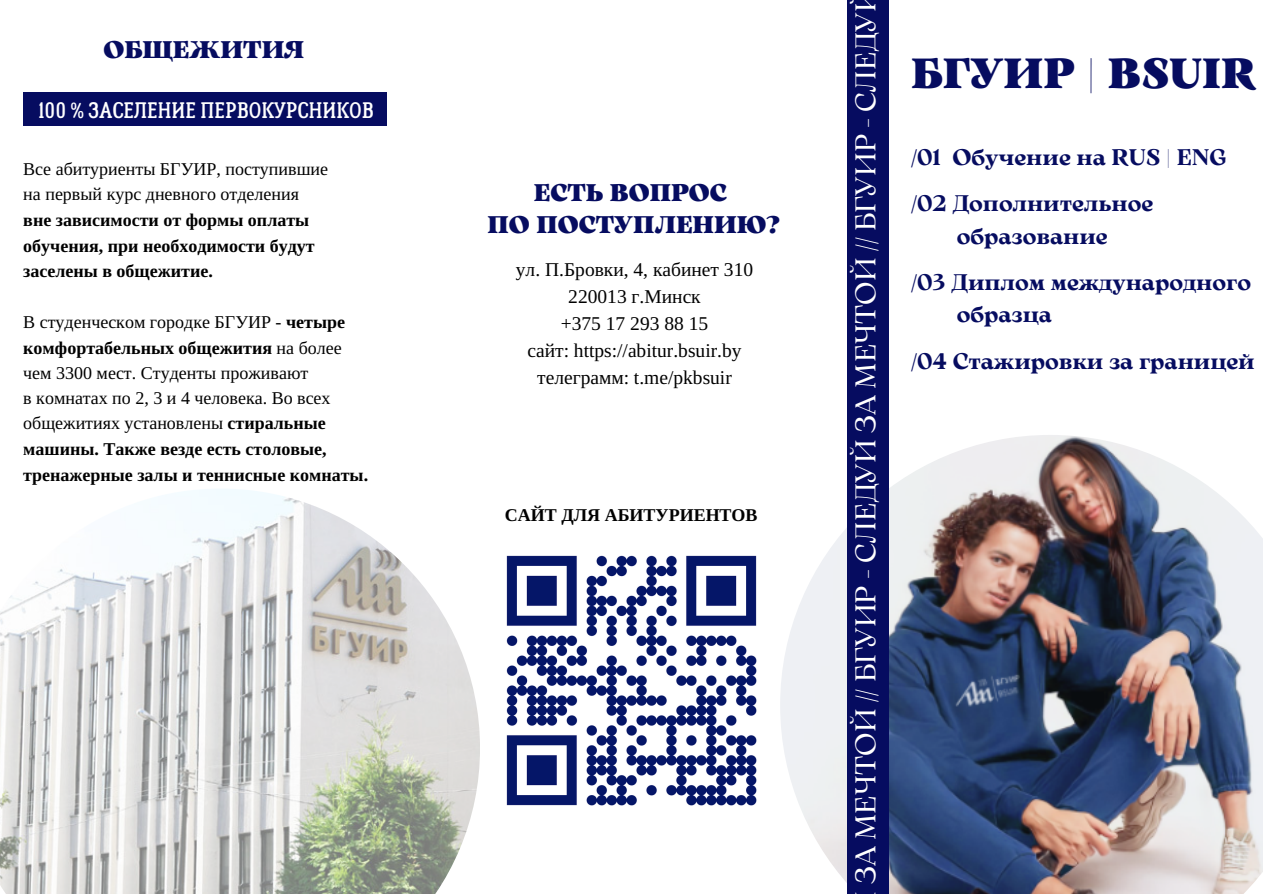
<style>
.page{position:relative;width:1263px;height:894px;background:#fff}
.page>*{position:absolute;margin:0;border:0;box-sizing:border-box;transform-origin:0 0}
.t1{font:800 42px "Arsenica Antiqua";color:#060c60}
.t2{font:28.5px "Arsenica Antiqua";color:#fff}
.t3{font:800 24px/32.5px "Arsenica Antiqua";color:#060c60;text-align:center}
.t4{font:700 22.5px/46.3px "Arsenica Antiqua";color:#060c60}
.t5{font:22.5px "Lumberjack";color:#fff}
.t6{font:19.5px/27px "Libra Serif Modern";color:#000;text-align:center}
.t7{font:18px/25.5px "Libra Serif Modern";color:#000}
.t8{font:700 18px/25.8px "Libra Serif Modern";color:#000}
.s1{font-weight:700}
</style>
<div class="page">
<img style="left:780px;top:435px;width:483px;height:458px">
<div style="left:847px;top:0;width:42px;height:893px;background:#060c60"></div>
<img style="left:0;top:489px;width:480px;height:404px">
<div style="left:23px;top:92px;width:363px;height:34px;background:#060c60"></div>
<img style="left:506px;top:555px;width:251px;height:251px">
<h3 class="t3" style="left:104px;top:35px;width:202px">ОБЩЕЖИТИЯ</h3>
<p class="t5" style="left:38px;top:96px;width:337px">100 % ЗАСЕЛЕНИЕ ПЕРВОКУРСНИКОВ</p>
<p class="t7" style="left:23px;top:157px;width:306px;line-height:24.8px">Все абитуриенты БГУИР, поступившие на первый курс дневного отделения</p>
<p class="t8" style="left:23px;top:206px;width:292px">вне зависимости от формы оплаты обучения, при необходимости будут заселены в общежитие.</p>
<p class="t7" style="left:23px;top:309px;width:346px">В студенческом городке БГУИР - <span class="s1">четыре комфортабельных общежития</span> на более чем 3300 мест. Студенты проживают<br>в комнатах по 2, 3 и 4 человека. Во всех общежитиях установлены <span class="s1">стиральные машины. Также везде есть столовые, тренажерные залы и теннисные комнаты.</span></p>
<h3 class="t3" style="left:488px;top:178px;width:294px">ЕСТЬ ВОПРОС<br>ПО ПОСТУПЛЕНИЮ?</h3>
<p class="t6" style="left:516px;top:256px;width:239px">ул. П.Бровки, 4, кабинет 310<br>220013 г.Минск<br>+375 17 293 88 15<br>сайт: https://abitur.bsuir.by телеграмм: t.me/pkbsuir</p>
<p class="t8" style="left:505px;top:501px;width:254px">САЙТ ДЛЯ АБИТУРИЕНТОВ</p>
<h2 class="t2" style="left:855px;top:884px;width:897px;rotate:-90deg">ЗА МЕЧТОЙ // БГУИР - СЛЕДУЙ ЗА МЕЧТОЙ // БГУИР - СЛЕДУЙ</h2>
<h1 class="t1" style="left:911px;top:58px;width:346px">БГУИР | BSUIR</h1>
<p class="t4" style="left:911px;top:136px;width:316px">/01 Обучение на RUS | ENG /02 Дополнительное</p>
<p class="t4" style="left:911px;top:214px;width:341px;text-indent:46px">образование<br>/03 Диплом международного</p>
<p class="t4" style="left:911px;top:293px;width:345px;text-indent:46px">образца<br>/04 Стажировки за границей</p>
</div>
